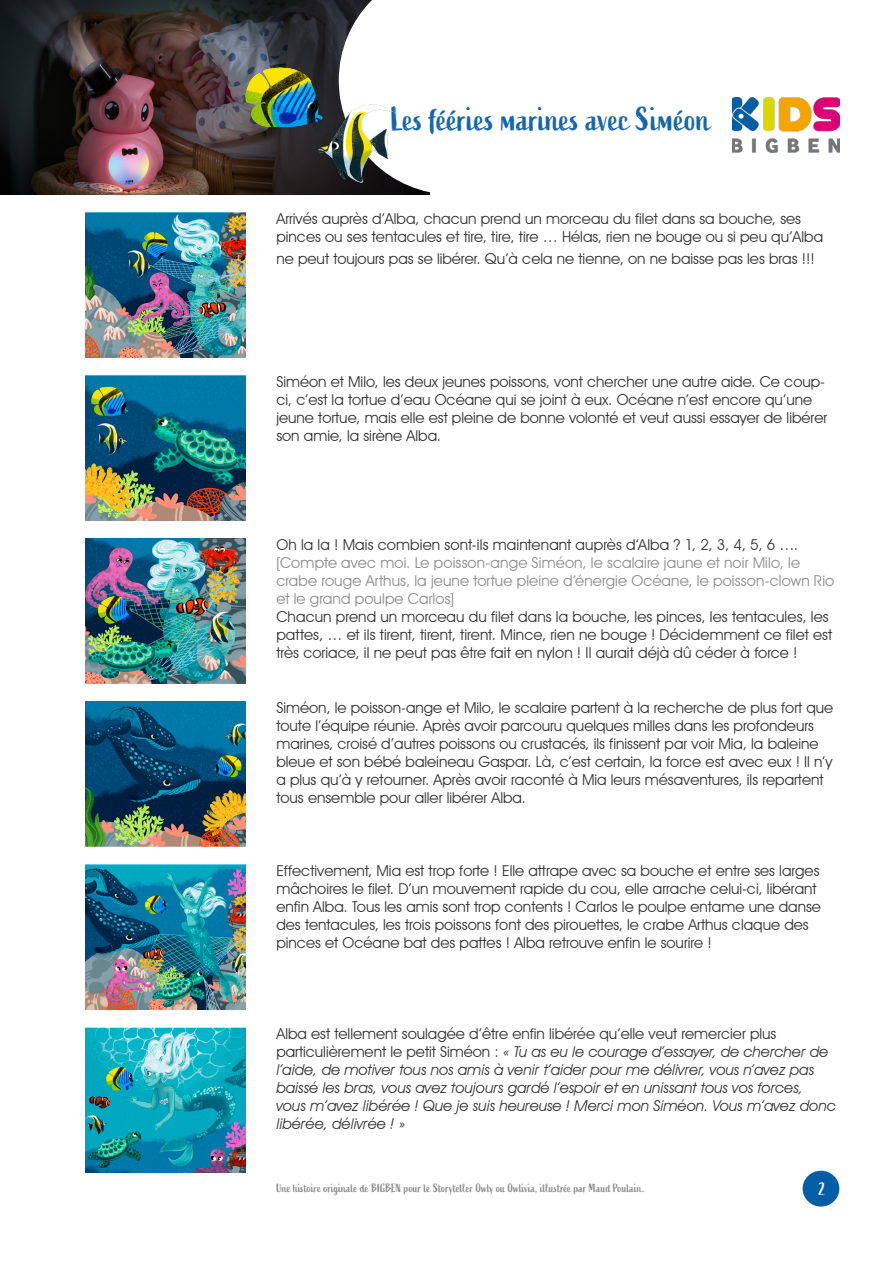
<style>
.page{position:relative;width:893px;height:1263px;background:#fff}
.page>*{position:absolute;margin:0;border:0;box-sizing:border-box;transform-origin:0 0}
.t1{font:33px "Active";color:#1666ab}
.t2{font:18px "Active";color:#fff}
.t3{font:15px/18px "Avant Garde IT Cby BT";color:#323232}
.t4{font:italic 15px/18px "Avant Garde IT Cby BT";color:#323232}
.t5{font:15px/18px "Avant Garde IT Cby BT";letter-spacing:.01em;color:#8c8c8c}
.t6{font:12px "Active";color:#8c8c8c}
.s1{font-style:normal}
</style>
<div class="page">
<img style="left:85px;top:213px;width:160px;height:145px">
<img style="left:85px;top:376px;width:160px;height:145px">
<img style="left:85px;top:539px;width:160px;height:145px">
<img style="left:85px;top:702px;width:160px;height:145px">
<img style="left:85px;top:865px;width:160px;height:145px">
<img style="left:85px;top:1028px;width:160px;height:145px">
<img style="left:0;top:0;width:339px;height:195px">
<svg style="left:339px;top:0;width:91px;height:195px"></svg>
<img style="left:732px;top:97px;width:107px;height:56px">
<img style="left:245px;top:67px;width:77px;height:62px">
<div style="left:803px;top:1171px;width:36px;height:35px;background:#035ea5;border-radius:50%"></div>
<img style="left:318px;top:105px;width:76px;height:77px">
<p class="t1" style="left:391px;top:100px;width:321px">Les fééries marines avec Siméon</p>
<p class="t3" style="left:276px;top:210px;width:548px">Arrivés auprès d’Alba, chacun prend un morceau du filet dans sa bouche, ses pinces ou ses tentacules et tire, tire, tire … Hélas, rien ne bouge ou si peu qu’Alba</p>
<p class="t3" style="left:276px;top:249px;width:540px">ne peut toujours pas se libérer. Qu’à cela ne tienne, on ne baisse pas les bras !!!</p>
<p class="t3" style="left:276px;top:373px;width:552px">Siméon et Milo, les deux jeunes poissons, vont chercher une autre aide. Ce coup&shy;ci, c’est la tortue d’eau Océane qui se joint à eux. Océane n’est encore qu’une jeune tortue, mais elle est pleine de bonne volonté et veut aussi essayer de libérer son amie, la sirène Alba.</p>
<p class="t3" style="left:276px;top:536px;width:523px">Oh la la ! Mais combien sont-ils maintenant auprès d’Alba ? 1, 2, 3, 4, 5, 6 ….</p>
<p class="t5" style="left:276px;top:554px;width:559px">[Compte avec moi. Le poisson-ange Siméon, le scalaire jaune et noir Milo, le crabe rouge Arthus, la jeune tortue pleine d’énergie Océane, le poisson-clown Rio et le grand poulpe Carlos]</p>
<p class="t3" style="left:276px;top:608px;width:557px">Chacun prend un morceau du filet dans la bouche, les pinces, les tentacules, les pattes, … et ils tirent, tirent, tirent. Mince, rien ne bouge ! Décidemment ce filet est très coriace, il ne peut pas être fait en nylon ! Il aurait déjà dû céder à force !</p>
<p class="t3" style="left:276px;top:699px;width:558px">Siméon, le poisson-ange et Milo, le scalaire partent à la recherche de plus fort que toute l’équipe réunie. Après avoir parcouru quelques milles dans les profondeurs marines, croisé d’autres poissons ou crustacés, ils finissent par voir Mia, la baleine bleue et son bébé baleineau Gaspar. Là, c’est certain, la force est avec eux ! Il n’y a plus qu’à y retourner. Après avoir raconté à Mia leurs mésaventures, ils repartent tous ensemble pour aller libérer Alba.</p>
<p class="t3" style="left:276px;top:862px;width:546px">Effectivement, Mia est trop forte ! Elle attrape avec sa bouche et entre ses larges mâchoires le filet. D’un mouvement rapide du cou, elle arrache celui-ci, libérant enfin Alba. Tous les amis sont trop contents ! Carlos le poulpe entame une danse des tentacules, les trois poissons font des pirouettes, le crabe Arthus claque des pinces et Océane bat des pattes ! Alba retrouve enfin le sourire !</p>
<p class="t4" style="left:276px;top:1025px;width:561px"><span class="s1">Alba est tellement soulagée d’être enfin libérée qu’elle veut remercier plus particulièrement le petit Siméon :</span> « Tu as eu le courage d’essayer, de chercher de l’aide, de motiver tous nos amis à venir t’aider pour me délivrer, vous n’avez pas baissé les bras, vous avez toujours gardé l’espoir et en unissant tous vos forces, vous m’avez libérée ! Que je suis heureuse ! Merci mon Siméon. Vous m’avez donc libérée, délivrée ! »</p>
<p class="t6" style="left:276px;top:1182px;width:370px">Une histoire originale de BIGBEN pour le Storyteller Owly ou Owlivia, illustrée par Maud Poulain.</p>
<p class="t2" style="left:819px;top:1179px;width:8px">2</p>
</div>
